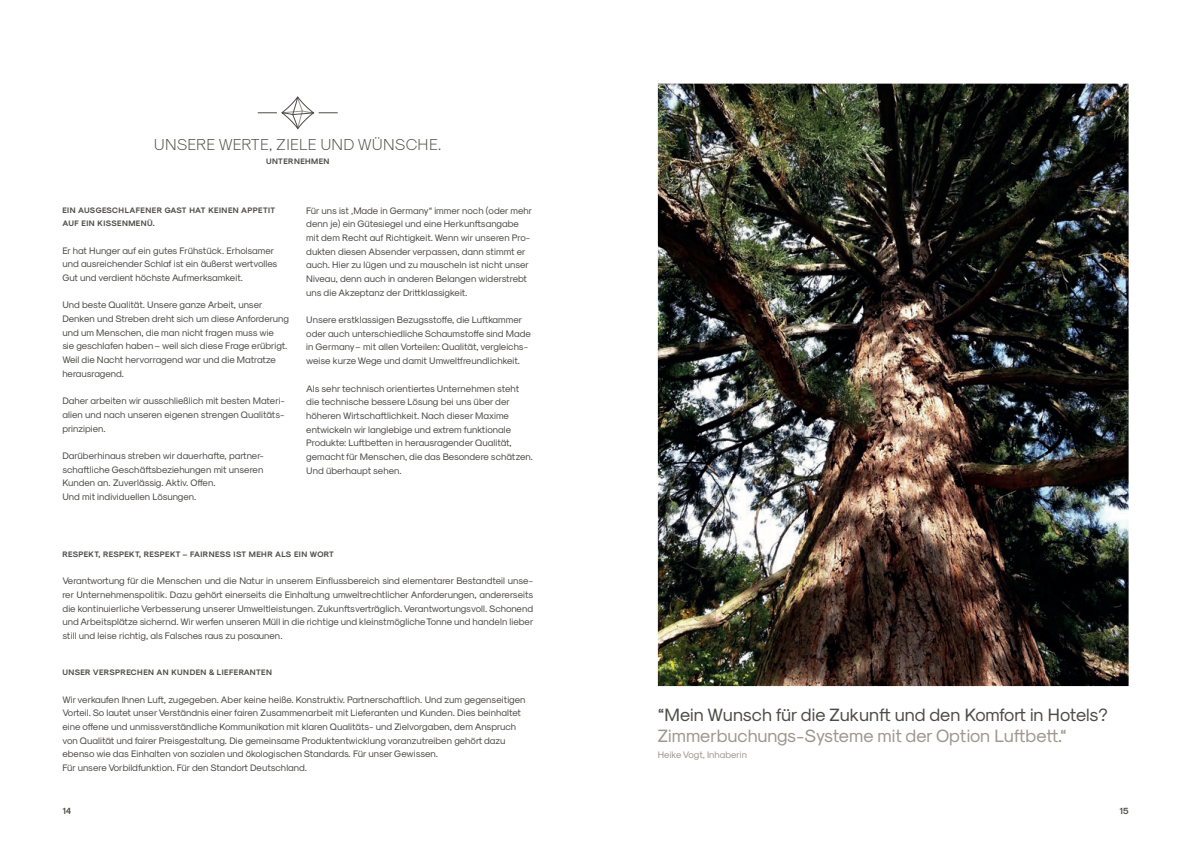
<style>
.page{position:relative;width:1191px;height:842px;background:#fff}
.page>*{position:absolute;margin:0;border:0;box-sizing:border-box;transform-origin:0 0}
.t1{font:18px "Sk Modernist Regular";color:#4d4c48}
.t2{font:18px "Sk Modernist Regular";color:#9d978c}
.t3{font:16px "Sk Modernist Light";letter-spacing:.01em;color:#4d4c48}
.t4{font:9.5px/13.7px "Sk Modernist Regular";color:#4d4c48}
.t5{font:9.5px "Sk Modernist Regular";color:#9d978c}
.t6{font:9px "Sk Modernist Bold";color:#4d4c48}
.t7{font:8px/13.7px "Sk Modernist Bold";letter-spacing:.05em;color:#4d4c48}
</style>
<div class="page">
<svg style="left:258px;top:96px;width:80px;height:34px"></svg>
<img style="left:658px;top:84px;width:470px;height:602px">
<h2 class="t3" style="left:154px;top:135px;width:289px">UNSERE WERTE, ZIELE UND WÜNSCHE.</h2>
<p class="t7" style="left:266px;top:154px;width:65px">UNTERNEHMEN</p>
<p class="t7" style="left:62px;top:203px;width:214px">EIN AUSGESCHLAFENER GAST HAT KEINEN APPETIT<br>AUF EIN KISSENMENÜ.</p>
<p class="t4" style="left:62px;top:243px;width:216px">Er hat Hunger auf ein gutes Frühstück. Erholsamer und ausreichender Schlaf ist ein äußerst wertvolles<br>Gut und verdient höchste Aufmerksamkeit.</p>
<p class="t4" style="left:62px;top:298px;width:228px">Und beste Qualität. Unsere ganze Arbeit, unser Denken und Streben dreht sich um diese Anforderung und um Menschen, die man nicht fragen muss wie<br>sie geschlafen haben – weil sich diese Frage erübrigt.<br>Weil die Nacht hervorragend war und die Matratze herausragend.</p>
<p class="t4" style="left:62px;top:394px;width:224px;text-align:justify">Daher arbeiten wir ausschließlich mit besten Materi&shy;alien und nach unseren eigenen strengen Qualitäts&shy;prinzipien.</p>
<p class="t4" style="left:62px;top:448px;width:203px">Darüberhinaus streben wir dauerhafte, partner&shy;schaftliche Geschäftsbeziehungen mit unseren Kunden an. Zuverlässig. Aktiv. Offen.<br>Und mit individuellen Lösungen.</p>
<p class="t4" style="left:306px;top:203px;width:227px">Für uns ist „Made in Germany“ immer noch (oder mehr denn je) ein Gütesiegel und eine Herkunftsangabe mit dem Recht auf Richtigkeit. Wenn wir unseren Pro&shy;dukten diesen Absender verpassen, dann stimmt er auch. Hier zu lügen und zu mauscheln ist nicht unser Niveau, denn auch in anderen Belangen widerstrebt uns die Akzeptanz der Drittklassigkeit.</p>
<p class="t4" style="left:306px;top:313px;width:226px">Unsere erstklassigen Bezugsstoffe, die Luftkammer oder auch unterschiedliche Schaumstoffe sind Made in Germany – mit allen Vorteilen: Qualität, vergleichs&shy;weise kurze Wege und damit Umweltfreundlichkeit.</p>
<p class="t4" style="left:306px;top:381px;width:228px">Als sehr technisch orientiertes Unternehmen steht die technische bessere Lösung bei uns über der höheren Wirtschaftlichkeit. Nach dieser Maxime entwickeln wir langlebige und extrem funktionale Produkte: Luftbetten in herausragender Qualität, gemacht für Menschen, die das Besondere schätzen.<br>Und überhaupt sehen.</p>
<p class="t7" style="left:62px;top:547px;width:273px">RESPEKT, RESPEKT, RESPEKT – FAIRNESS IST MEHR ALS EIN WORT</p>
<p class="t4" style="left:62px;top:574px;width:472px;text-align:justify">Verantwortung für die Menschen und die Natur in unserem Einflussbereich sind elementarer Bestandteil unse&shy;rer Unternehmenspolitik. Dazu gehört einerseits die Einhaltung umweltrechtlicher Anforderungen, andererseits die kontinuierliche Verbesserung unserer Umweltleistungen. Zukunftsverträglich. Verantwortungsvoll. Schonend und Arbeitsplätze sichernd. Wir werfen unseren Müll in die richtige und kleinstmögliche Tonne und handeln lieber still und leise richtig, als Falsches raus zu posaunen.</p>
<p class="t7" style="left:62px;top:665px;width:211px">UNSER VERSPRECHEN AN KUNDEN &amp; LIEFERANTEN</p>
<p class="t4" style="left:62px;top:692px;width:465px">Wir verkaufen Ihnen Luft, zugegeben. Aber keine heiße. Konstruktiv. Partnerschaftlich. Und zum gegenseitigen Vorteil. So lautet unser Verständnis einer fairen Zusammenarbeit mit Lieferanten und Kunden. Dies beinhaltet eine offene und unmissverständliche Kommunikation mit klaren Qualitäts- und Zielvorgaben, dem Anspruch von Qualität und fairer Preisgestaltung. Die gemeinsame Produktentwicklung voranzutreiben gehört dazu ebenso wie das Einhalten von sozialen und ökologischen Standards. Für unser Gewissen.<br>Für unsere Vorbildfunktion. Für den Standort Deutschland.</p>
<p class="t6" style="left:62px;top:805px;width:10px">14</p>
<h1 class="t1" style="left:658px;top:703px;width:451px">“Mein Wunsch für die Zukunft und den Komfort in Hotels?</h1>
<h1 class="t2" style="left:658px;top:725px;width:410px">Zimmerbuchungs-Systeme mit der Option Luftbett.“</h1>
<p class="t5" style="left:658px;top:749px;width:91px">Heike Vogt, Inhaberin</p>
<p class="t6" style="left:1119px;top:805px;width:11px">15</p>
</div>
